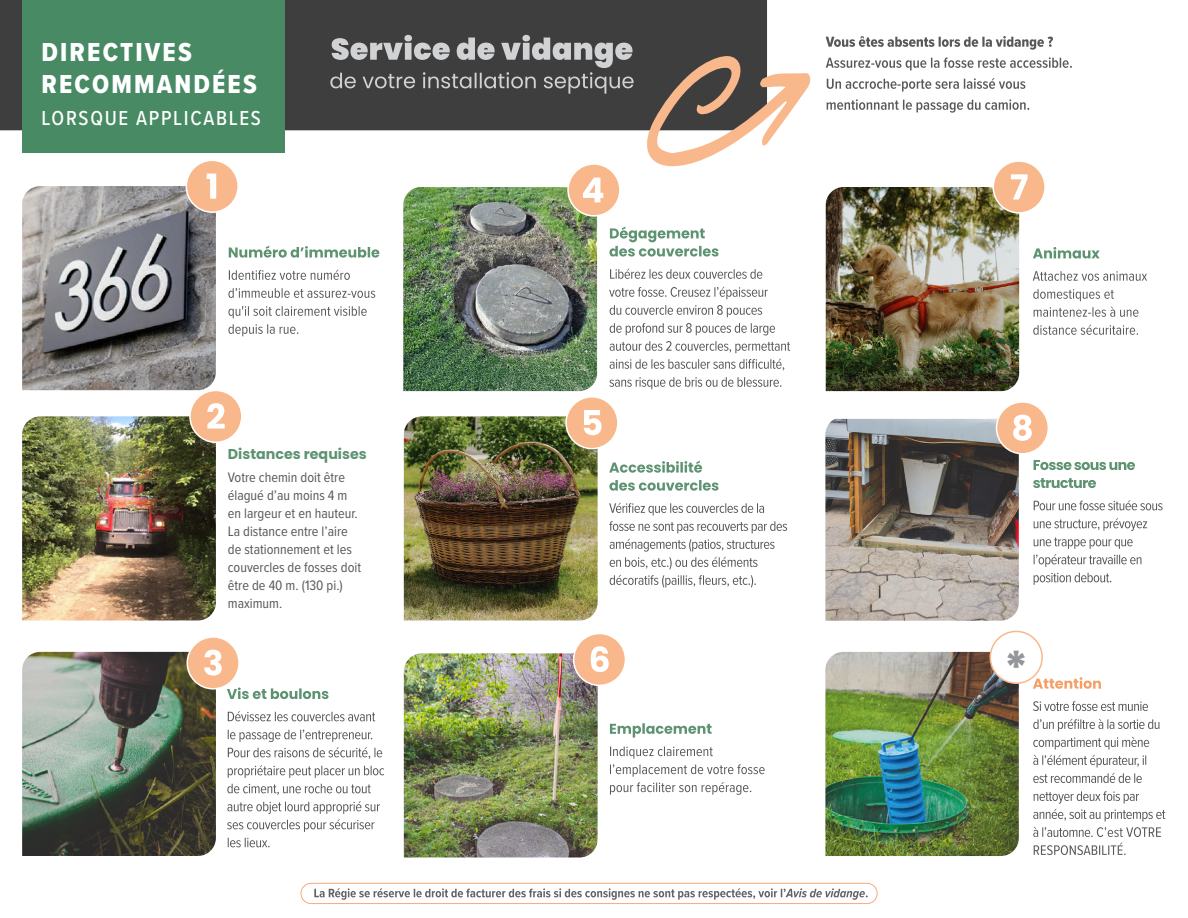
<style>
.page{position:relative;width:1188px;height:918px;background:#fff}
.page>*{position:absolute;margin:0;border:0;box-sizing:border-box;transform-origin:0 0}
.texte_courant{font:700 45px "Poppins";color:#939598}
.t1{font:27px/32.4px "Proxima Nova Cond Extrabld";letter-spacing:.08em;color:#fff}
.t2{font:500 21px "Proxima Nova Cond";letter-spacing:.08em;color:#fff}
.texte_courant-2{font:14.25px/18px "Proxima Nova Cond";color:#57585a}
.titre_Directives{font:700 14.25px "Poppins";color:#5e9372}
</style>
<div class="page">
<div style="left:0;top:0;width:767px;height:130px;background:#3e3e3f"></div>
<img style="left:22px;top:186px;width:194px;height:204px">
<svg style="left:228px;top:324px;width:70px;height:12px"></svg>
<svg style="left:228px;top:306px;width:139px;height:12px"></svg>
<svg style="left:228px;top:288px;width:147px;height:10px"></svg>
<svg style="left:229px;top:270px;width:121px;height:10px"></svg>
<svg style="left:229px;top:246px;width:150px;height:12px"></svg>
<div style="left:186px;top:160px;width:52px;height:52px;background:#f8b88b;border-radius:50%"></div>
<div style="left:186px;top:160px;width:53px;height:53px;border:2px solid #fff;border-radius:50%"></div>
<svg style="left:207px;top:174px;width:9px;height:25px"></svg>
<img style="left:22px;top:416px;width:194px;height:204px">
<div style="left:190px;top:390px;width:52px;height:52px;background:#f8b88b;border-radius:50%"></div>
<div style="left:189px;top:390px;width:54px;height:53px;border:2px solid #fff;border-radius:50%"></div>
<svg style="left:207px;top:403px;width:18px;height:26px"></svg>
<img style="left:22px;top:652px;width:194px;height:204px">
<svg style="left:228px;top:838px;width:42px;height:9px"></svg>
<svg style="left:227px;top:801px;width:153px;height:31px"></svg>
<svg style="left:227px;top:784px;width:144px;height:11px"></svg>
<svg style="left:228px;top:765px;width:156px;height:13px"></svg>
<svg style="left:228px;top:730px;width:154px;height:29px"></svg>
<svg style="left:228px;top:711px;width:147px;height:10px"></svg>
<svg style="left:227px;top:688px;width:102px;height:11px"></svg>
<div style="left:187px;top:637px;width:52px;height:52px;background:#f8b88b;border-radius:50%"></div>
<div style="left:186px;top:636px;width:54px;height:54px;border:2px solid #fff;border-radius:50%"></div>
<svg style="left:204px;top:650px;width:18px;height:26px"></svg>
<img style="left:403px;top:187px;width:194px;height:204px">
<svg style="left:609px;top:377px;width:173px;height:12px"></svg>
<svg style="left:610px;top:359px;width:174px;height:11px"></svg>
<svg style="left:610px;top:341px;width:180px;height:12px"></svg>
<svg style="left:610px;top:323px;width:165px;height:12px"></svg>
<svg style="left:610px;top:305px;width:152px;height:12px"></svg>
<svg style="left:609px;top:287px;width:159px;height:12px"></svg>
<svg style="left:610px;top:269px;width:152px;height:10px"></svg>
<svg style="left:609px;top:227px;width:110px;height:30px"></svg>
<div style="left:568px;top:164px;width:52px;height:52px;background:#f8b88b;border-radius:50%"></div>
<div style="left:567px;top:163px;width:54px;height:54px;border:2px solid #fff;border-radius:50%"></div>
<svg style="left:583px;top:178px;width:20px;height:24px"></svg>
<img style="left:404px;top:416px;width:194px;height:204px">
<svg style="left:610px;top:539px;width:165px;height:49px"></svg>
<svg style="left:609px;top:521px;width:178px;height:12px"></svg>
<svg style="left:609px;top:503px;width:155px;height:12px"></svg>
<svg style="left:609px;top:480px;width:110px;height:11px"></svg>
<svg style="left:609px;top:461px;width:93px;height:12px"></svg>
<div style="left:566px;top:397px;width:52px;height:52px;background:#f8b88b;border-radius:50%"></div>
<div style="left:565px;top:396px;width:54px;height:53px;border:2px solid #fff;border-radius:50%"></div>
<svg style="left:584px;top:410px;width:18px;height:25px"></svg>
<img style="left:404px;top:653px;width:194px;height:204px">
<svg style="left:610px;top:747px;width:155px;height:48px"></svg>
<svg style="left:610px;top:723px;width:102px;height:15px"></svg>
<div style="left:574px;top:634px;width:51px;height:51px;background:#f8b88b;border-radius:50%"></div>
<div style="left:573px;top:633px;width:53px;height:53px;border:2px solid #fff;border-radius:50%"></div>
<svg style="left:591px;top:646px;width:18px;height:26px"></svg>
<img style="left:825px;top:418px;width:194px;height:203px">
<svg style="left:1034px;top:573px;width:77px;height:12px"></svg>
<svg style="left:1034px;top:537px;width:107px;height:30px"></svg>
<svg style="left:1034px;top:518px;width:113px;height:13px"></svg>
<svg style="left:1034px;top:500px;width:129px;height:10px"></svg>
<svg style="left:1033px;top:478px;width:63px;height:10px"></svg>
<svg style="left:1034px;top:460px;width:101px;height:10px"></svg>
<div style="left:997px;top:402px;width:51px;height:52px;background:#f8b88b;border-radius:50%"></div>
<div style="left:996px;top:401px;width:53px;height:54px;border:2px solid #fff;border-radius:50%"></div>
<svg style="left:1013px;top:415px;width:19px;height:26px"></svg>
<img style="left:825px;top:652px;width:194px;height:204px">
<svg style="left:1034px;top:843px;width:92px;height:12px"></svg>
<svg style="left:1033px;top:791px;width:132px;height:46px"></svg>
<svg style="left:1033px;top:719px;width:126px;height:64px"></svg>
<svg style="left:1033px;top:701px;width:115px;height:10px"></svg>
<svg style="left:1033px;top:677px;width:68px;height:12px"></svg>
<div style="left:990px;top:631px;width:52px;height:52px;background:#fff;border-radius:50%"></div>
<div style="left:990px;top:631px;width:53px;height:53px;border:2px solid #f8b88b;border-radius:50%"></div>
<img style="left:826px;top:187px;width:193px;height:204px">
<svg style="left:1033px;top:325px;width:105px;height:10px"></svg>
<svg style="left:1034px;top:307px;width:105px;height:10px"></svg>
<svg style="left:1033px;top:289px;width:81px;height:12px"></svg>
<svg style="left:1033px;top:271px;width:114px;height:10px"></svg>
<svg style="left:1033px;top:247px;width:67px;height:12px"></svg>
<div style="left:993px;top:161px;width:52px;height:52px;background:#f8b88b;border-radius:50%"></div>
<div style="left:992px;top:160px;width:54px;height:54px;border:2px solid #fff;border-radius:50%"></div>
<svg style="left:1011px;top:174px;width:17px;height:25px"></svg>
<div style="left:301px;top:883px;width:577px;height:21px;border:1px solid #f6aa78;border-radius:10px"></div>
<svg style="left:314px;top:888px;width:554px;height:12px"></svg>
<svg style="left:827px;top:99px;width:202px;height:14px"></svg>
<svg style="left:827px;top:78px;width:198px;height:13px"></svg>
<svg style="left:826px;top:57px;width:246px;height:13px"></svg>
<svg style="left:826px;top:36px;width:227px;height:14px"></svg>
<div style="left:22px;top:0;width:263px;height:152px;background:#478a64"></div>
<svg style="left:642px;top:56px;width:169px;height:111px"></svg>
<svg style="left:330px;top:35px;width:304px;height:59px;background:#676768"></svg>
<p class="t1" style="left:42px;top:35px;width:217px">DIRECTIVES<br>RECOMMANDÉES</p>
<p class="t2" style="left:42px;top:102px;width:221px">LORSQUE APPLICABLES</p>
<p class="titre_Directives" style="left:228px;top:446px;width:140px">Distances requises</p>
<p class="texte_courant-2" style="left:228px;top:467px;width:135px">Votre chemin doit être élagué d’au moins 4 m en largeur et en hauteur.<br>La distance entre l’aire de stationnement et les couvercles de fosses doit être de 40 m. (130 pi.) maximum.</p>
<p class="texte_courant" style="left:1004px;top:642px;width:26px">*</p>
</div>
